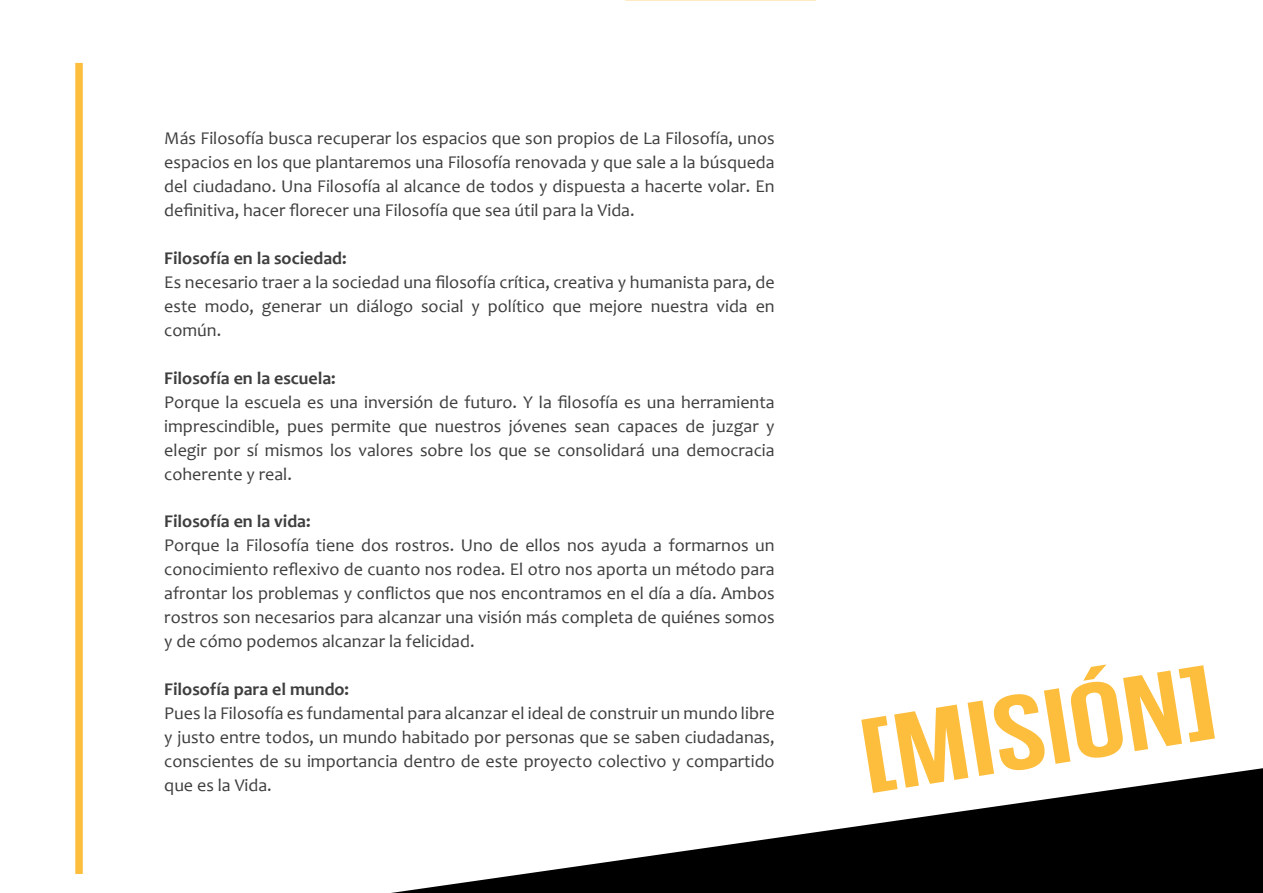
<style>
.page{position:relative;width:1263px;height:893px;background:#fff}
.page>*{position:absolute;margin:0;border:0;box-sizing:border-box;transform-origin:0 0}
.t1{font:105.9px "Bebas Neue";color:#febe3d;scale:1.29 1}
.t2{font:18px/24px "Candara";color:#3e3e3f;text-align:justify}
.t3{font:700 18px "Candara";color:#3e3e3f}
</style>
<div class="page">
<svg style="left:391px;top:768px;width:872px;height:125px"></svg>
<svg style="left:625px;top:0;width:191px;height:1px"></svg>
<div style="left:75px;top:63px;width:8px;height:811px;background:#febe3d"></div>
<p class="t2" style="left:164px;top:126px;width:612px">Más Filosofía busca recuperar los espacios que son propios de La Filosofía, unos espacios en los que plantaremos una Filosofía renovada y que sale a la búsqueda del ciudadano. Una Filosofía al alcance de todos y dispuesta a hacerte volar. En definitiva, hacer florecer una Filosofía que sea útil para la Vida.</p>
<p class="t3" style="left:164px;top:247px;width:184px">Filosofía en la sociedad:</p>
<p class="t2" style="left:164px;top:270px;width:612px">Es necesario traer a la sociedad una filosofía crítica, creativa y humanista para, de este modo, generar un diálogo social y político que mejore nuestra vida en común.</p>
<p class="t3" style="left:164px;top:367px;width:173px">Filosofía en la escuela:</p>
<p class="t2" style="left:164px;top:390px;width:612px">Porque la escuela es una inversión de futuro. Y la filosofía es una herramienta imprescindible, pues permite que nuestros jóvenes sean capaces de juzgar y elegir por sí mismos los valores sobre los que se consolidará una democracia coherente y real.</p>
<p class="t3" style="left:164px;top:510px;width:148px">Filosofía en la vida:</p>
<p class="t2" style="left:164px;top:533px;width:612px">Porque la Filosofía tiene dos rostros. Uno de ellos nos ayuda a formarnos un conocimiento reflexivo de cuanto nos rodea. El otro nos aporta un método para afrontar los problemas y conflictos que nos encontramos en el día a día. Ambos rostros son necesarios para alcanzar una visión más completa de quiénes somos y de cómo podemos alcanzar la felicidad.</p>
<p class="t3" style="left:164px;top:678px;width:186px">Filosofía para el mundo:</p>
<p class="t2" style="left:164px;top:701px;width:612px">Pues la Filosofía es fundamental para alcanzar el ideal de construir un mundo libre y justo entre todos, un mundo habitado por personas que se saben ciudadanas, conscientes de su importancia dentro de este proyecto colectivo y compartido que es la Vida.</p>
<h1 class="t1" style="left:852px;top:700px;width:280px;rotate:-9deg">[misión]</h1>
</div>
